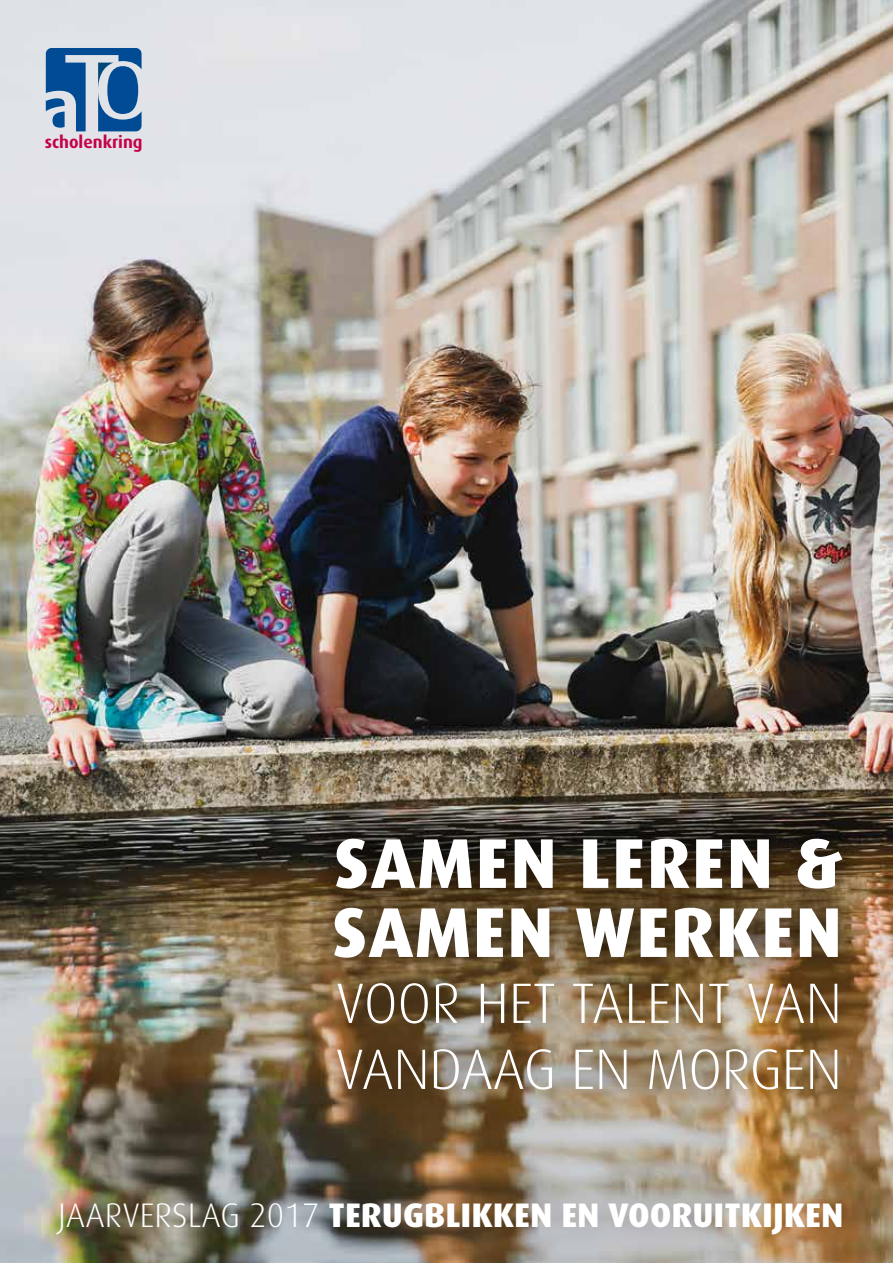
<style>
.page{position:relative;width:893px;height:1263px;background:#fff}
.page>*{position:absolute;margin:0;border:0;box-sizing:border-box;transform-origin:0 0}
.t1{font:800 70.5px/69px "Dax";letter-spacing:.025em;color:#fff}
.t2{font:300 57px/66px "Dax";letter-spacing:-.01em;color:#fff}
.t3{font:800 34.05px "Dax";color:#fff}
.t4{font:700 17.1px "Dax";color:#c4014a}
.s1{font-weight:300}
</style>
<div class="page">
<img style="left:0;top:0;width:893px;height:1263px">
<svg style="left:46px;top:48px;width:96px;height:83px;background:#5786b3"></svg>
<div style="left:22px;top:1163px;width:859px;height:100px;background:#000;opacity:.28"></div>
<img style="left:303px;top:806px;width:569px;height:316px">
<p class="t4" style="left:45px;top:132px;width:99px">scholenkring</p>
<h1 class="t1" style="left:332px;top:829px;width:511px">SAMEN LEREN &amp;<br>SAMEN WERKEN</h1>
<h2 class="t2" style="left:335px;top:971px;width:508px">VOOR HET TALENT VAN<br>VANDAAG EN MORGEN</h2>
<p class="t3" style="left:58px;top:1196px;width:787px"><span class="s1">JAARVERSLAG 2017</span> TERUGBLIKKEN EN VOORUITKIJKEN</p>
</div>
